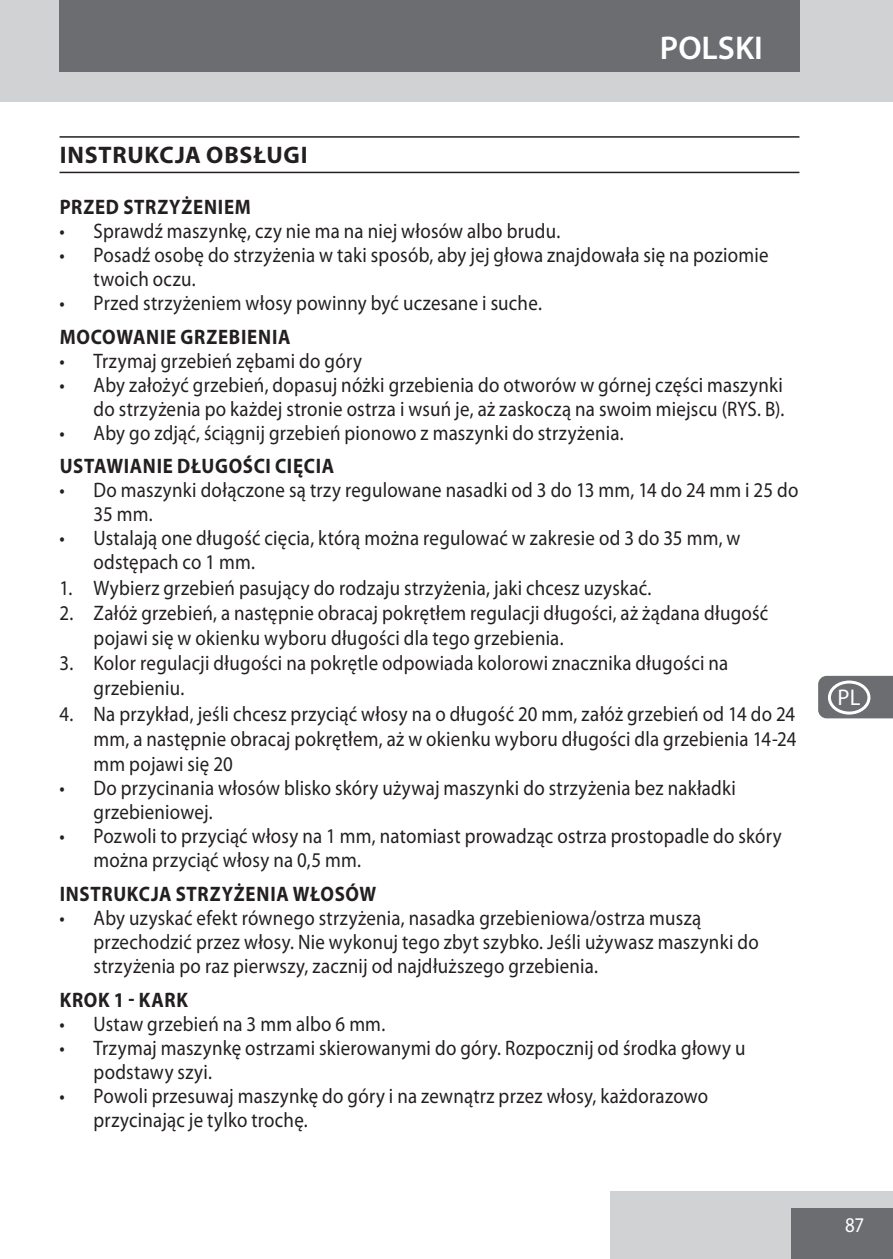
<style>
.page{position:relative;width:893px;height:1259px;background:#fff}
.page>*{position:absolute;margin:0;border:0;box-sizing:border-box;transform-origin:0 0}
.t1{font:600 33px "Myriad Pro";color:#fff}
.heading{font:700 24px "Myriad Pro";letter-spacing:.03em;color:#231f20}
.t2{font:22.8px "Myriad Pro";color:#fff}
.t3{font:21px/24px "Myriad Pro";letter-spacing:.015em;color:#231f20;scale:.9 1}
.Subheading{font:700 21px "Myriad Pro";letter-spacing:.035em;color:#231f20;scale:.9 1}
.t4{font:21px "Myriad Pro";color:#fff;scale:.9 1}
</style>
<div class="page">
<div style="left:611px;top:1191px;width:282px;height:68px;background:#d1d2d4"></div>
<div style="left:791px;top:1208px;width:102px;height:51px;background:#6c6d70"></div>
<div style="left:0;top:0;width:893px;height:102px;background:#d1d2d4"></div>
<div style="left:59px;top:0;width:740px;height:72px;background:#6c6d70"></div>
<hr style="left:60px;top:136px;width:739px;height:2px;background:#231f20">
<hr style="left:60px;top:172px;width:739px;height:1px;background:#231f20">
<svg style="left:818px;top:676px;width:75px;height:42px;background:#747578"></svg>
<div style="left:828px;top:128px;width:42px;height:34px;border:3px solid #fff;border-radius:50%"></div>
<div style="left:828px;top:170px;width:42px;height:34px;border:3px solid #fff;border-radius:50%"></div>
<div style="left:828px;top:213px;width:42px;height:34px;border:3px solid #fff;border-radius:50%"></div>
<div style="left:828px;top:255px;width:42px;height:34px;border:3px solid #fff;border-radius:50%"></div>
<div style="left:828px;top:298px;width:42px;height:34px;border:3px solid #fff;border-radius:50%"></div>
<div style="left:828px;top:340px;width:42px;height:34px;border:3px solid #fff;border-radius:50%"></div>
<div style="left:828px;top:383px;width:42px;height:34px;border:3px solid #fff;border-radius:50%"></div>
<div style="left:828px;top:425px;width:42px;height:34px;border:3px solid #fff;border-radius:50%"></div>
<div style="left:828px;top:468px;width:42px;height:34px;border:3px solid #fff;border-radius:50%"></div>
<div style="left:828px;top:510px;width:42px;height:34px;border:3px solid #fff;border-radius:50%"></div>
<div style="left:828px;top:553px;width:42px;height:34px;border:3px solid #fff;border-radius:50%"></div>
<div style="left:828px;top:595px;width:42px;height:34px;border:3px solid #fff;border-radius:50%"></div>
<div style="left:828px;top:638px;width:42px;height:34px;border:3px solid #fff;border-radius:50%"></div>
<div style="left:828px;top:680px;width:42px;height:34px;border:3px solid #fff;border-radius:50%"></div>
<div style="left:828px;top:723px;width:42px;height:34px;border:3px solid #fff;border-radius:50%"></div>
<div style="left:828px;top:765px;width:42px;height:34px;border:3px solid #fff;border-radius:50%"></div>
<div style="left:828px;top:808px;width:42px;height:34px;border:3px solid #fff;border-radius:50%"></div>
<div style="left:828px;top:850px;width:42px;height:34px;border:3px solid #fff;border-radius:50%"></div>
<div style="left:828px;top:893px;width:42px;height:34px;border:3px solid #fff;border-radius:50%"></div>
<div style="left:828px;top:935px;width:42px;height:34px;border:3px solid #fff;border-radius:50%"></div>
<div style="left:828px;top:978px;width:42px;height:34px;border:3px solid #fff;border-radius:50%"></div>
<div style="left:828px;top:1020px;width:42px;height:34px;border:3px solid #fff;border-radius:50%"></div>
<div style="left:828px;top:1063px;width:42px;height:34px;border:3px solid #fff;border-radius:50%"></div>
<div style="left:828px;top:1106px;width:42px;height:34px;border:3px solid #fff;border-radius:50%"></div>
<div style="left:828px;top:1148px;width:42px;height:34px;border:3px solid #fff;border-radius:50%"></div>
<p class="t1" style="left:660px;top:27px;width:104px">POLSKI</p>
<p class="heading" style="left:60px;top:139px;width:249px">INSTRUKCJA OBSŁUGI</p>
<p class="Subheading" style="left:60px;top:193px;width:214px">PRZED STRZYŻENIEM</p>
<p class="t3" style="left:60px;top:218px;width:558px">• Sprawdź maszynkę, czy nie ma na niej włosów albo brudu.</p>
<p class="t3" style="left:94px;top:242px;width:751px;text-indent:-34px">• Posadź osobę do strzyżenia w taki sposób, aby jej głowa znajdowała się na poziomie twoich oczu.</p>
<p class="t3" style="left:60px;top:290px;width:537px">• Przed strzyżeniem włosy powinny być uczesane i suche.</p>
<p class="Subheading" style="left:60px;top:323px;width:258px">MOCOWANIE GRZEBIENIA</p>
<p class="t3" style="left:60px;top:348px;width:338px">• Trzymaj grzebień zębami do góry</p>
<p class="t3" style="left:60px;top:372px;width:807px;text-align:right">• Aby założyć grzebień, dopasuj nóżki grzebienia do otworów w górnej części maszynki do strzyżenia po każdej stronie ostrza i wsuń je, aż zaskoczą na swoim miejscu (RYS. B).</p>
<p class="t3" style="left:60px;top:420px;width:629px">• Aby go zdjąć, ściągnij grzebień pionowo z maszynki do strzyżenia.</p>
<p class="Subheading" style="left:60px;top:452px;width:306px">USTAWIANIE DŁUGOŚCI CIĘCIA</p>
<p class="t3" style="left:94px;top:478px;width:785px;text-indent:-34px">• Do maszynki dołączone są trzy regulowane nasadki od 3 do 13 mm, 14 do 24 mm i 25 do<br>35 mm.</p>
<p class="t3" style="left:94px;top:526px;width:720px;text-indent:-34px">• Ustalają one długość cięcia, którą można regulować w zakresie od 3 do 35 mm, w odstępach co 1 mm.</p>
<p class="t3" style="left:60px;top:575px;width:659px">1. Wybierz grzebień pasujący do rodzaju strzyżenia, jaki chcesz uzyskać.</p>
<p class="t3" style="left:94px;top:600px;width:751px;line-height:25.2px;text-indent:-34px">2. Załóż grzebień, a następnie obracaj pokrętłem regulacji długości, aż żądana długość pojawi się w okienku wyboru długości dla tego grzebienia.</p>
<p class="t3" style="left:94px;top:650px;width:707px;line-height:25.2px;text-indent:-34px">3. Kolor regulacji długości na pokrętle odpowiada kolorowi znacznika długości na grzebieniu.</p>
<p class="t3" style="left:94px;top:700px;width:782px;line-height:25.2px;text-align:justify;text-indent:-34px">4. Na przykład, jeśli chcesz przyciąć włosy na o długość 20 mm, załóż grzebień od 14 do 24 mm, a następnie obracaj pokrętłem, aż w okienku wyboru długości dla grzebienia 14-24 mm pojawi się 20</p>
<p class="t3" style="left:94px;top:775px;width:715px;text-indent:-34px">• Do przycinania włosów blisko skóry używaj maszynki do strzyżenia bez nakładki grzebieniowej.</p>
<p class="t3" style="left:94px;top:823px;width:766px;text-indent:-34px">• Pozwoli to przyciąć włosy na 1 mm, natomiast prowadząc ostrza prostopadle do skóry można przyciąć włosy na 0,5 mm.</p>
<p class="Subheading" style="left:60px;top:880px;width:353px">INSTRUKCJA STRZYŻENIA WŁOSÓW</p>
<p class="t3" style="left:94px;top:905px;width:741px;text-indent:-34px">• Aby uzyskać efekt równego strzyżenia, nasadka grzebieniowa/ostrza muszą przechodzić przez włosy. Nie wykonuj tego zbyt szybko. Jeśli używasz maszynki do strzyżenia po raz pierwszy, zacznij od najdłuższego grzebienia.</p>
<p class="Subheading" style="left:60px;top:985px;width:144px">KROK 1 - KARK</p>
<p class="t3" style="left:60px;top:1011px;width:363px">• Ustaw grzebień na 3 mm albo 6 mm.</p>
<p class="t3" style="left:94px;top:1035px;width:726px;text-indent:-34px">• Trzymaj maszynkę ostrzami skierowanymi do góry. Rozpocznij od środka głowy u podstawy szyi.</p>
<p class="t3" style="left:94px;top:1083px;width:684px;text-indent:-34px">• Powoli przesuwaj maszynkę do góry i na zewnątrz przez włosy, każdorazowo przycinając je tylko trochę.</p>
<p class="t2" style="left:837px;top:683px;width:24px">PL</p>
<p class="t4" style="left:845px;top:1212px;width:23px">87</p>
</div>
